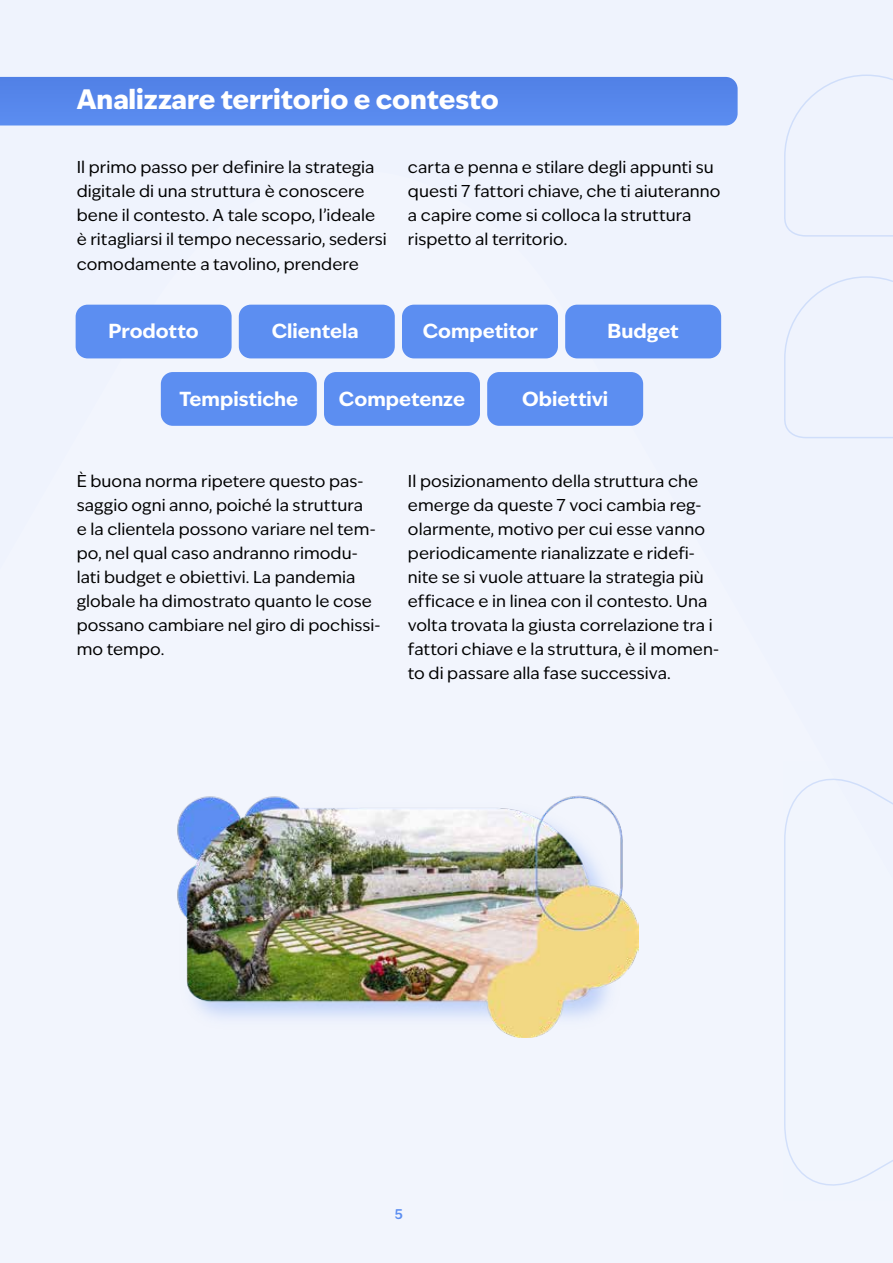
<style>
.page{position:relative;width:893px;height:1263px;background:#f2f5fd}
.page>*{position:absolute;margin:0;border:0;box-sizing:border-box;transform-origin:0 0}
.t1{font:800 27px "Ivy Epic";color:#fff}
.t2{font:700 19.5px "Ivy Epic";color:#fff}
.t3{font:16.5px/24.2px "Ivy Epic";letter-spacing:.005em;color:#000}
.t4{font:600 13.5px "Ivy Epic";color:#5c8ef1}
</style>
<div class="page">
<svg style="left:784px;top:276px;width:109px;height:163px"></svg>
<svg style="left:784px;top:74px;width:109px;height:163px"></svg>
<svg style="left:784px;top:779px;width:109px;height:407px"></svg>
<img style="left:177px;top:795px;width:462px;height:242px">
<div style="left:76px;top:305px;width:156px;height:53px;background:#5c8ef1;border-radius:12px"></div>
<div style="left:402px;top:305px;width:156px;height:53px;background:#5c8ef1;border-radius:12px"></div>
<div style="left:161px;top:372px;width:156px;height:54px;background:#5c8ef1;border-radius:12px"></div>
<div style="left:239px;top:305px;width:156px;height:53px;background:#5c8ef1;border-radius:12px"></div>
<div style="left:565px;top:305px;width:156px;height:53px;background:#5c8ef1;border-radius:12px"></div>
<div style="left:324px;top:372px;width:156px;height:54px;background:#5c8ef1;border-radius:12px"></div>
<div style="left:487px;top:372px;width:156px;height:54px;background:#5c8ef1;border-radius:12px"></div>
<div style="left:0;top:77px;width:738px;height:48px;background:#5686eb"></div>
<h1 class="t1" style="left:77px;top:81px;width:424px">Analizzare territorio e contesto</h1>
<p class="t3" style="left:77px;top:155px;width:312px">Il primo passo per definire la strategia digitale di una struttura è conoscere bene il contesto. A tale scopo, l’ideale è ritagliarsi il tempo necessario, sedersi comodamente a tavolino, prendere</p>
<p class="t3" style="left:408px;top:155px;width:314px">carta e penna e stilare degli appunti su questi 7 fattori chiave, che ti aiuteranno a capire come si colloca la struttura rispetto al territorio.</p>
<p class="t2" style="left:109px;top:318px;width:91px">Prodotto</p>
<p class="t2" style="left:272px;top:318px;width:88px">Clientela</p>
<p class="t2" style="left:423px;top:318px;width:117px">Competitor</p>
<p class="t2" style="left:608px;top:318px;width:73px">Budget</p>
<p class="t2" style="left:179px;top:386px;width:120px">Tempistiche</p>
<p class="t2" style="left:339px;top:386px;width:128px">Competenze</p>
<p class="t2" style="left:522px;top:386px;width:88px">Obiettivi</p>
<p class="t3" style="left:77px;top:468px;width:305px">È buona norma ripetere questo pas&shy;saggio ogni anno, poiché la struttura<br>e la clientela possono variare nel tem&shy;po, nel qual caso andranno rimodu&shy;lati budget e obiettivi. La pandemia globale ha dimostrato quanto le cose possano cambiare nel giro di pochissi&shy;mo tempo.</p>
<p class="t3" style="left:408px;top:468px;width:313px">Il posizionamento della struttura che emerge da queste 7 voci cambia reg&shy;olarmente, motivo per cui esse vanno periodicamente rianalizzate e ridefi&shy;nite se si vuole attuare la strategia più efficace e in linea con il contesto. Una volta trovata la giusta correlazione tra i fattori chiave e la struttura, è il momen&shy;to di passare alla fase successiva.</p>
<p class="t4" style="left:395px;top:1205px;width:10px">5</p>
</div>
